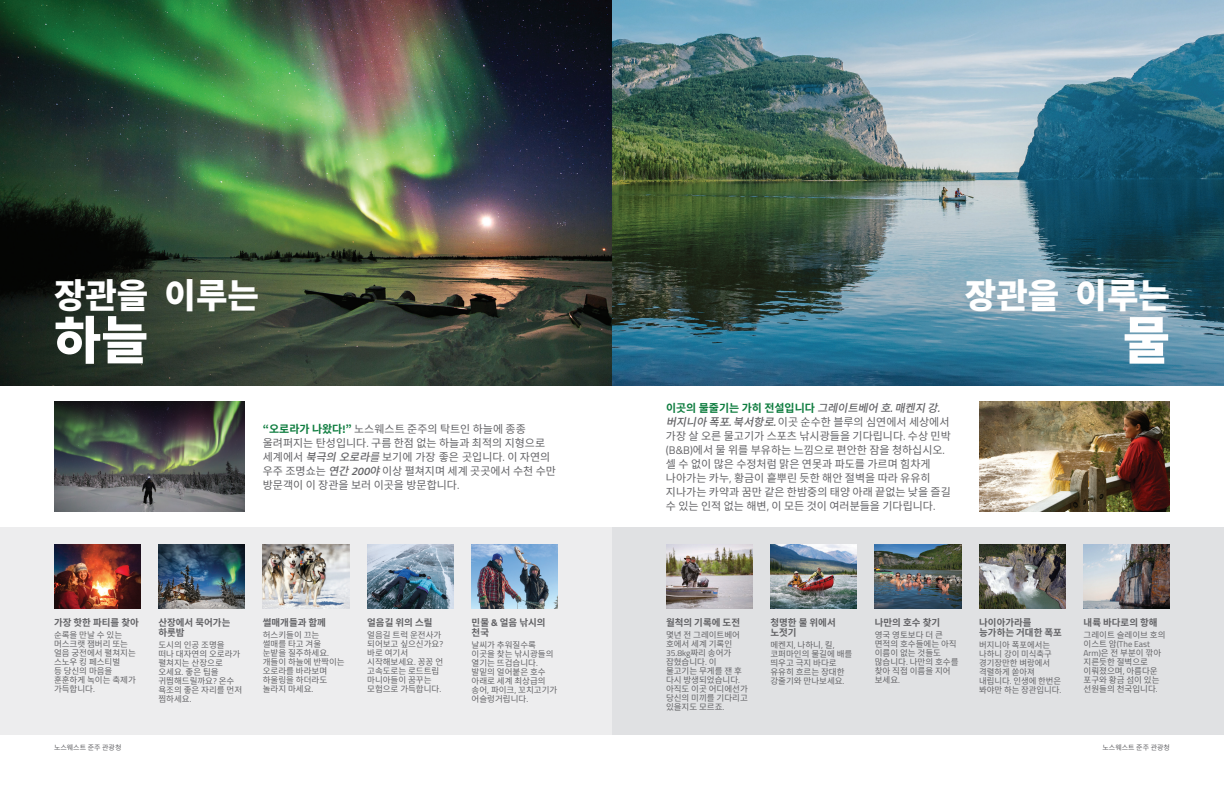
<style>
.page{position:relative;width:1224px;height:792px;background:#fff}
.page>*{position:absolute;margin:0;border:0;box-sizing:border-box;transform-origin:0 0}
.t1{font:900 51.2px "Noto Sans CJ Kkr";color:#fff}
.t2{font:900 34.2px "Noto Sans CJ Kkr";color:#fff}
.t3{font:11px/14px "Noto Sans CJ Kkr";color:#636366}
.t4{font:700 9.5px/10px "Noto Sans CJ Kkr";color:#636366}
.t5{font:8.5px/9px "Noto Sans CJ Kkr";color:#636366}
.t6{font:8.5px "Titillium";color:#636366}
.t7{font:7px "Noto Sans CJ Kkr";color:#636366}
.s1{font-weight:700;color:#0d7c3e}
.s2{font-family:"Titillium";font-weight:700;color:#0d7c3e}
.s3{font-family:"Titillium"}
.s4{font-weight:500;font-style:italic}
.s5{font-style:italic}
.s6{font-family:"Titillium";font-weight:600;font-style:italic}
.s7{font-family:"Noto Sans CJ Kkr"}
</style>
<div class="page">
<img style="left:612px;top:0;width:612px;height:386px">
<div style="left:0;top:527px;width:612px;height:207px;background:#ededee"></div>
<div style="left:612px;top:527px;width:612px;height:207px;background:#e0e1e3"></div>
<img style="left:54px;top:544px;width:86px;height:64px">
<img style="left:666px;top:544px;width:86px;height:64px">
<img style="left:54px;top:402px;width:191px;height:110px">
<img style="left:979px;top:402px;width:191px;height:110px">
<img style="left:0;top:0;width:612px;height:386px">
<img style="left:158px;top:544px;width:87px;height:64px">
<img style="left:770px;top:544px;width:87px;height:64px">
<img style="left:263px;top:544px;width:86px;height:64px">
<img style="left:875px;top:544px;width:86px;height:64px">
<img style="left:367px;top:544px;width:87px;height:64px">
<img style="left:979px;top:544px;width:87px;height:64px">
<img style="left:472px;top:544px;width:86px;height:64px">
<img style="left:1084px;top:544px;width:86px;height:64px">
<h2 class="t2" style="left:54px;top:276px;width:207px">장관을 이루는</h2>
<h1 class="t1" style="left:54px;top:311px;width:96px">하늘</h1>
<p class="t3" style="left:263px;top:422px;width:295px"><span class="s1">“오로라가 나왔다</span><span class="s2">!</span><span class="s1">”</span> 노스웨스트 준주의 탁트인 하늘에 종종 울려퍼지는 탄성입니다<span class="s3">.</span> 구름 한점 없는 하늘과 최적의 지형으로 세계에서 <span class="s4">북극의오로라</span><span class="s5">를</span>보기에 가장 좋은 곳입니다<span class="s3">.</span> 이 자연의 우주 조명쇼는 <span class="s4">연간</span><span class="s6">200</span><span class="s4">야</span>이상 펼쳐지며 세계 곳곳에서 수천 수만 방문객이 이 장관을 보러 이곳을 방문합니다<span class="s3">.</span></p>
<p class="t4" style="left:54px;top:618px;width:86px">가장 핫한 파티를 찾아</p>
<p class="t5" style="left:54px;top:631px;width:83px">순록을 만날 수 있는 머스크랫 잼버리 또는 얼음 궁전에서 펼쳐지는 스노우 킹 페스티벌<br>등 당신의 마음을 훈훈하게 녹이는 축제가 가득합니다<span class="s3">.</span></p>
<p class="t4" style="left:158px;top:618px;width:74px">산장에서 묵어가는 하룻밤</p>
<p class="t5" style="left:158px;top:641px;width:85px">도시의 인공 조명을 떠나 대자연의 오로라가 펼쳐지는 산장으로 오세요<span class="s3">.</span> 좋은 팁을 귀띔해드릴까요<span class="s3">?</span> 온수 욕조의 좋은 자리를 먼저 찜하세요<span class="s3">.</span></p>
<p class="t4" style="left:263px;top:618px;width:65px">썰매개들과 함께</p>
<p class="t5" style="left:263px;top:631px;width:83px">허스키들이 끄는 썰매를 타고 겨울 눈밭을 질주하세요<span class="s3">. </span>개들이 하늘에 반짝이는 오로라를 바라보며 하울링을 하더라도 놀라지 마세요<span class="s3">.</span></p>
<p class="t4" style="left:367px;top:618px;width:67px">얼음길 위의 스릴</p>
<p class="t5" style="left:367px;top:631px;width:78px">얼음길 트럭 운전사가 되어보고 싶으신가요<span class="s3">? </span>바로 여기서 시작해보세요<span class="s3">.</span> 꽁꽁 언 고속도로는 로드트립 마니아들이 꿈꾸는 모험으로 가득합니다<span class="s3">.</span></p>
<p class="t4" style="left:472px;top:618px;width:76px">민물 <span class="s3">&amp;</span> 얼음 낚시의 천국</p>
<p class="t5" style="left:472px;top:641px;width:87px">날씨가 추워질수록 이곳을 찾는 낚시광들의 열기는 뜨겁습니다<span class="s3">. </span>발밑의 얼어붙은 호수 아래로 세계 최상급의 송어<span class="s3">,</span> 파이크<span class="s3">,</span> 꼬치고기가 어슬렁거립니다<span class="s3">.</span></p>
<h2 class="t2" style="left:965px;top:276px;width:207px">장관을 이루는</h2>
<h1 class="t1" style="left:1123px;top:311px;width:49px">물</h1>
<p class="t3" style="left:666px;top:401px;width:286px"><span class="s1">이곳의 물줄기는 가히 전설입니다</span> <span class="s4">그레이트베어호</span><span class="s6">.</span> <span class="s4">매켄지강</span><span class="s6">. </span><span class="s4">버지니아폭포</span><span class="s6">.</span> <span class="s4">북서항로</span><span class="s6">.</span> 이곳 순수한 블루의 심연에서 세상에서 가장 살 오른 물고기가 스포츠 낚시광들을 기다립니다<span class="s3">.</span> 수상 민박 <span class="s3">(B&amp;B)</span>에서 물 위를 부유하는 느낌으로 편안한 잠을 청하십시오<span class="s3">. </span>셀 수 없이 많은 수정처럼 맑은 연못과 파도를 가르며 힘차게 나아가는 카누<span class="s3">,</span> 황금이 흩뿌린 듯한 해안 절벽을 따라 유유히 지나가는 카약과 꿈만 같은 한밤중의 태양 아래 끝없는 낮을 즐길 수 있는 인적 없는 해변<span class="s3">,</span> 이 모든 것이 여러분들을 기다립니다<span class="s3">.</span></p>
<p class="t4" style="left:666px;top:618px;width:76px">월척의 기록에 도전</p>
<p class="t5" style="left:666px;top:631px;width:76px">몇년 전 그레이트베어 호에서 세계 기록인</p>
<p class="t6" style="left:666px;top:647px;width:67px">35.8kg<span class="s7">짜리 송어가</span></p>
<p class="t5" style="left:666px;top:658px;width:83px">잡혔습니다<span class="s3">.</span> 이 물고기는 무게를 잰 후 다시 방생되었습니다<span class="s3">. </span>아직도 이곳 어디에선가 당신의 미끼를 기다리고 있을지도 모르죠<span class="s3">.</span></p>
<p class="t4" style="left:770px;top:618px;width:67px">청명한 물 위에서 노젓기</p>
<p class="t5" style="left:770px;top:641px;width:83px">메켄지<span class="s3">,</span> 나하니<span class="s3">,</span> 킬<span class="s3">, </span>코퍼마인의 물길에 배를 띄우고 극지 바다로 유유히 흐르는 장대한 강줄기와 만나보세요<span class="s3">.</span></p>
<p class="t4" style="left:875px;top:618px;width:67px">나만의 호수 찾기</p>
<p class="t5" style="left:875px;top:631px;width:85px">영국 영토보다 더 큰 면적의 호수들에는 아직 이름이 없는 것들도 많습니다<span class="s3">.</span> 나만의 호수를 찾아 직접 이름을 지어 보세요<span class="s3">.</span></p>
<p class="t4" style="left:979px;top:618px;width:84px">나이아가라를 능가하는 거대한 폭포</p>
<p class="t5" style="left:979px;top:641px;width:84px">버지니아 폭포에서는 나하니 강이 미식축구 경기장만한 벼랑에서 격렬하게 쏟아져 내립니다<span class="s3">.</span> 인생에 한번은 봐야만 하는 장관입니다<span class="s3">.</span></p>
<p class="t4" style="left:1084px;top:618px;width:76px">내륙 바다로의 항해</p>
<p class="t5" style="left:1084px;top:631px;width:83px">그레이트 슬레이브 호의</p>
<p class="t6" style="left:1084px;top:638px;width:68px"><span class="s7">이스트 암</span>(The East</p>
<p class="t5" style="left:1084px;top:649px;width:79px"><span class="s3">Arm)</span>은 전 부분이 깎아 지른듯한 절벽으로 이뤄졌으며<span class="s3">,</span> 아름다운 포구와 황금 섬이 있는 선원들의 천국입니다<span class="s3">.</span></p>
<p class="t7" style="left:54px;top:743px;width:69px">노스웨스트 준주 관광청</p>
<p class="t7" style="left:1103px;top:743px;width:69px">노스웨스트 준주 관광청</p>
</div>
